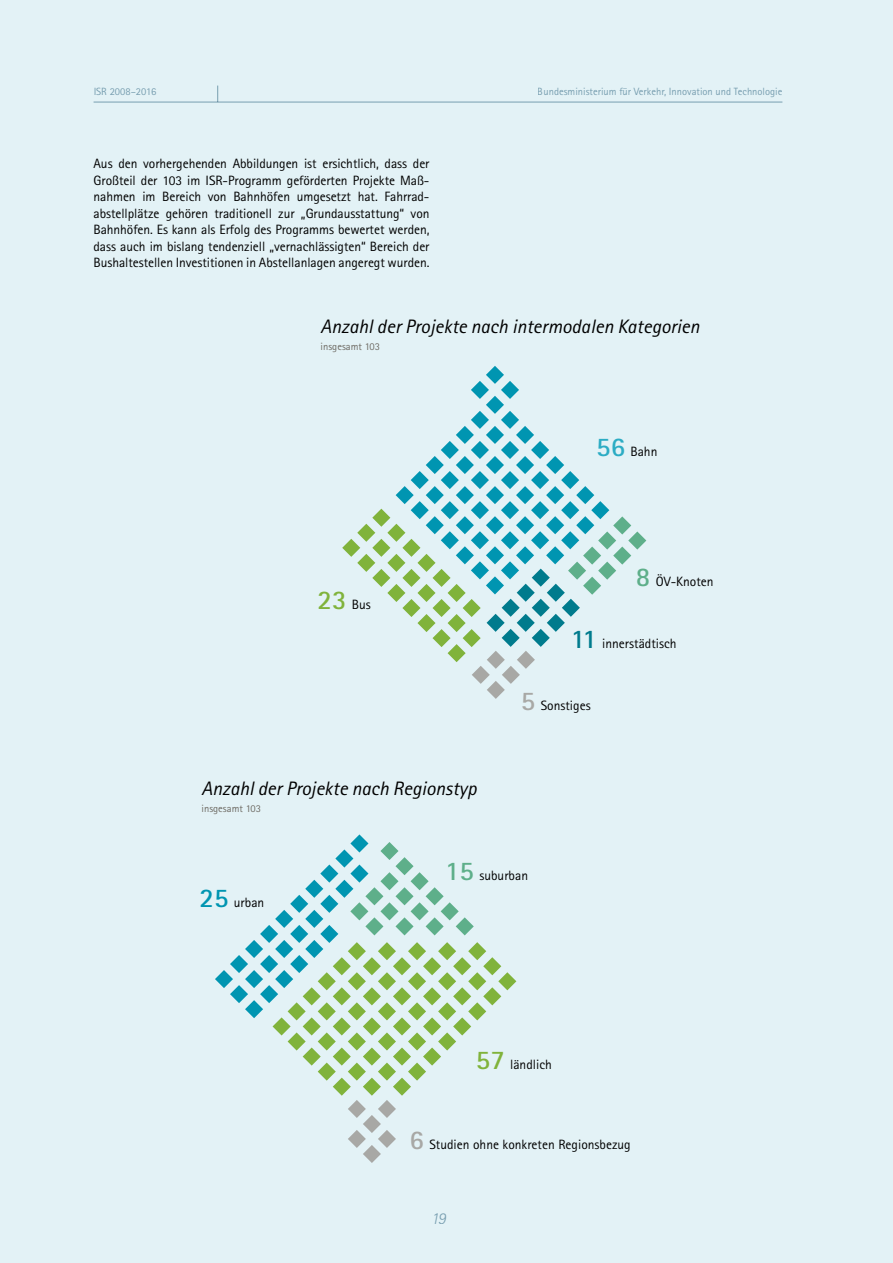
<style>
.page{position:relative;width:893px;height:1263px;background:#e3f2f6}
.page>*{position:absolute;margin:0;border:0;box-sizing:border-box;transform-origin:0 0}
.txt_head{font:italic 19.5px "Rotis Sans Serif";color:#000}
.t1{font:italic 300 16.5px "Rotis Sans Serif";color:#528097}
.txt{font:13.5px/16.5px "Rotis Sans Serif";color:#000;text-align:justify}
.t2{font:10.5px "Rotis Sans Serif";color:#528097}
.Quelle{font:10.5px "Rotis Sans Serif";color:#6d6a63}
.s1{font-weight:700;font-size:27px;color:#2cacc4}
.s2{font-weight:700;font-size:27px;color:#80b33b}
.s3{font-weight:700;font-size:27px;color:#5eaf8a}
.s4{font-weight:700;font-size:27px;color:#007b8d}
.s5{font-weight:700;font-size:27px;color:#a8a8a5}
.s6{font-weight:700;font-size:27px;color:#0095b1}
</style>
<div class="page">
<hr style="left:94px;top:102px;width:688px;height:1px;background:#528097">
<svg style="left:217px;top:86px;width:1px;height:16px"></svg>
<div style="left:306px;top:354px;width:451px;height:371px;background:#e3f2f6"></div>
<svg style="left:342px;top:366px;width:304px;height:333px"></svg>
<div style="left:183px;top:826px;width:451px;height:346px;background:#e3f2f6"></div>
<svg style="left:215px;top:834px;width:301px;height:329px"></svg>
<p class="t2" style="left:94px;top:85px;width:64px">ISR 2008–2016</p>
<p class="t2" style="left:538px;top:85px;width:246px">Bundesministerium für Verkehr, Innovation und Technologie</p>
<p class="txt" style="left:94px;top:155px;width:337px">Aus den vorhergehenden Abbildungen ist ersichtlich, dass der Großteil der 103 im ISR-Programm geförderten Projekte Maß&shy;nahmen im Bereich von Bahnhöfen umgesetzt hat. Fahrrad&shy;abstellplätze gehören traditionell zur „Grundausstattung“ von Bahnhöfen. Es kann als Erfolg des Programms bewertet werden, dass auch im bislang tendenziell „vernachlässigten“ Bereich der Bushaltestellen Investitionen in Abstellanlagen angeregt wurden.</p>
<h2 class="txt_head" style="left:321px;top:315px;width:381px">Anzahl der Projekte nach intermodalen Kategorien</h2>
<p class="Quelle" style="left:321px;top:340px;width:61px">insgesamt 103</p>
<p class="txt" style="left:596px;top:443px;width:63px"><span class="s1">56</span> Bahn</p>
<p class="txt" style="left:318px;top:596px;width:55px"><span class="s2">23</span> Bus</p>
<h2 class="txt_head" style="left:202px;top:777px;width:277px">Anzahl der Projekte nach Regionstyp</h2>
<p class="Quelle" style="left:202px;top:802px;width:61px">insgesamt 103</p>
<p class="txt" style="left:636px;top:573px;width:79px"><span class="s3">8</span> ÖV-Knoten</p>
<p class="txt" style="left:571px;top:635px;width:107px"><span class="s4">11</span> innerstädtisch</p>
<p class="txt" style="left:521px;top:697px;width:71px"><span class="s5">5</span> Sonstiges</p>
<p class="txt" style="left:200px;top:894px;width:66px"><span class="s6">25</span> urban</p>
<p class="txt" style="left:445px;top:867px;width:85px"><span class="s3">15</span> suburban</p>
<p class="txt" style="left:476px;top:1056px;width:78px"><span class="s2">57</span> ländlich</p>
<p class="txt" style="left:410px;top:1136px;width:223px"><span class="s5">6</span> Studien ohne konkreten Regionsbezug</p>
<p class="t1" style="left:430px;top:1208px;width:17px">19</p>
</div>
